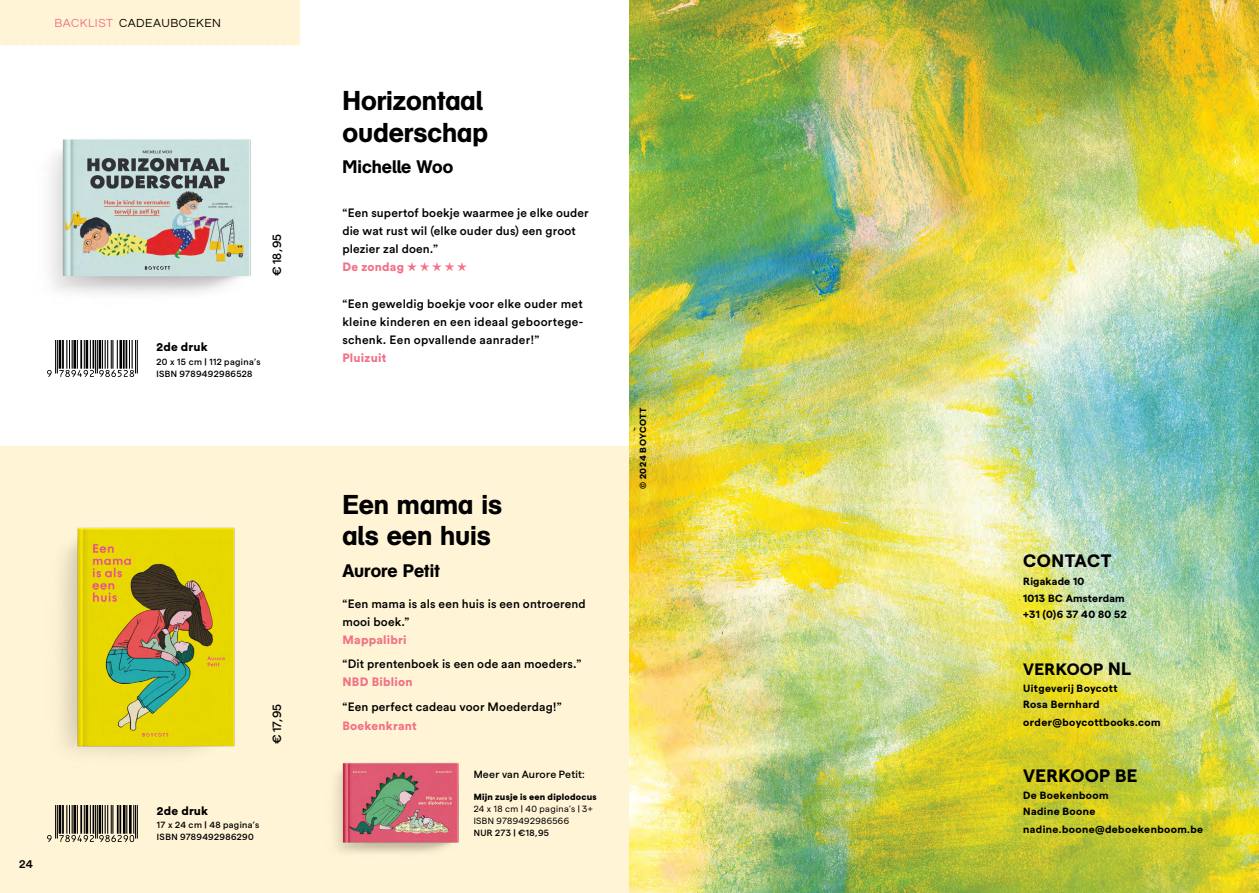
<style>
.page{position:relative;width:1259px;height:893px;background:#fff}
.page>*{position:absolute;margin:0;border:0;box-sizing:border-box;transform-origin:0 0}
.t1{font:500 27px/31.5px "AG Schoolbook";color:#000}
.t2{font:500 18px "AG Schoolbook";color:#000}
.t3{font:700 18px "Matter SQ";letter-spacing:.02em;color:#000}
.t4{font:700 16.5px "Matter SQ";letter-spacing:.02em;color:#000}
.t5{font:500 12px/18px "Circular Std";letter-spacing:.015em;color:#000}
.t6{font:900 12px "Circular Std";letter-spacing:.02em;color:#f27186}
.t7{font:12px "Questrial";letter-spacing:.04em;color:#000}
.t8{font:900 12px "Circular Std";letter-spacing:.015em;color:#000}
.t9{font:500 12px "Matter SQ";letter-spacing:.035em;color:#000}
.t10{font:700 10.5px/16.5px "Matter SQ";letter-spacing:.035em;color:#000}
.t11{font:500 10.5px "Matter SQ";letter-spacing:.015em;color:#000}
.t12{font:500 9px/12px "Matter SQ";letter-spacing:.04em;color:#000}
.t13{font:9px/12px "Matter SQ";letter-spacing:.04em;color:#000}
.t14{font:800 9px "Matter SQ";letter-spacing:.03em;color:#000}
.t15{font:700 9px "Matter SQ";letter-spacing:.06em;color:#000}
.s1{color:#f27186}
.s2{font-weight:900;color:#f27186}
.s3{font-family:"Arial Unicode MS";font-weight:400;color:#f27186}
.s4{font-size:18px}
</style>
<div class="page">
<img style="left:629px;top:0;width:630px;height:893px">
<img style="left:50px;top:139px;width:201px;height:204px">
<div style="left:0;top:446px;width:629px;height:447px;background:#fff4d5"></div>
<img style="left:61px;top:527px;width:174px;height:227px">
<img style="left:335px;top:762px;width:124px;height:91px">
<hr style="left:55px;top:805px;width:1px;height:33px;background:#000">
<hr style="left:57px;top:805px;width:1px;height:33px;background:#000">
<hr style="left:135px;top:805px;width:1px;height:33px;background:#000">
<hr style="left:137px;top:805px;width:1px;height:33px;background:#000">
<svg style="left:47px;top:835px;width:5px;height:7px"></svg>
<svg style="left:59px;top:805px;width:75px;height:37px"></svg>
<hr style="left:55px;top:341px;width:1px;height:32px;background:#000">
<hr style="left:57px;top:341px;width:1px;height:32px;background:#000">
<hr style="left:135px;top:341px;width:1px;height:32px;background:#000">
<hr style="left:137px;top:341px;width:1px;height:32px;background:#000">
<svg style="left:47px;top:370px;width:5px;height:7px"></svg>
<svg style="left:59px;top:341px;width:75px;height:36px"></svg>
<div style="left:0;top:0;width:301px;height:46px;background:#fff4d5"></div>
<p class="t7" style="left:54px;top:15px;width:168px"><span class="s1">BACKLIST</span> CADEAUBOEKEN</p>
<p class="t9" style="left:268px;top:276px;width:44px;rotate:-90deg">€ 18,95</p>
<p class="t8" style="left:156px;top:339px;width:53px">2de druk</p>
<p class="t12" style="left:156px;top:355px;width:105px">20 x 15 cm | 112 pagina’s<br>ISBN 9789492986528</p>
<p class="t5" style="left:19px;top:854px;width:15px">24</p>
<p class="t9" style="left:268px;top:744px;width:42px;rotate:-90deg">€ 17,95</p>
<p class="t8" style="left:157px;top:802px;width:53px">2de druk</p>
<p class="t12" style="left:157px;top:818px;width:104px">17 x 24 cm | 48 pagina’s<br>ISBN 9789492986290</p>
<h1 class="t1" style="left:342px;top:85px;width:147px">Horizontaal ouderschap</h1>
<h2 class="t2" style="left:342px;top:156px;width:112px">Michelle Woo</h2>
<p class="t5" style="left:342px;top:204px;width:248px">“Een supertof boekje waarmee je elke ouder die wat rust wil (elke ouder dus) een groot plezier zal doen.”<br><span class="s2">De zondag</span> <span class="s3">★ ★ ★ ★ ★</span></p>
<p class="t5" style="left:342px;top:294px;width:242px;text-align:justify">“Een geweldig boekje voor elke ouder met kleine kinderen en een ideaal geboortege&shy;schenk. Een opvallende aanrader!”</p>
<p class="t6" style="left:342px;top:349px;width:45px">Pluizuit</p>
<h1 class="t1" style="left:342px;top:488px;width:161px">Een mama is als een huis</h1>
<h2 class="t2" style="left:342px;top:560px;width:99px">Aurore Petit</h2>
<p class="t5" style="left:342px;top:594px;width:245px">“Een mama is als een huis is een ontroerend mooi boek.”</p>
<p class="t6" style="left:342px;top:632px;width:66px">Mappalibri</p>
<p class="t5" style="left:342px;top:654px;width:240px">“Dit prentenboek is een ode aan moeders.”</p>
<p class="t6" style="left:342px;top:674px;width:72px">NBD Biblion</p>
<p class="t5" style="left:342px;top:698px;width:221px">“Een perfect cadeau voor Moederdag!”</p>
<p class="t6" style="left:342px;top:717px;width:76px">Boekenkrant</p>
<p class="t11" style="left:474px;top:767px;width:113px">Meer van Aurore Petit:</p>
<p class="t14" style="left:474px;top:790px;width:124px">Mijn zusje is een diplodocus</p>
<p class="t13" style="left:474px;top:802px;width:120px">24 x 18 cm | 40 pagina’s | 3+<br>ISBN 9789492986566</p>
<p class="t12" style="left:474px;top:826px;width:77px">NUR 273 | €18,95</p>
<p class="t15" style="left:636px;top:489px;width:83px;rotate:-90deg">© 2024 BOYCOTT</p>
<h2 class="t3" style="left:1023px;top:547px;width:90px">CONTACT</h2>
<p class="t10" style="left:1023px;top:572px;width:105px">Rigakade 10<br>1013 BC Amsterdam +31 (0)6 37 40 80 52</p>
<h3 class="t4" style="left:1023px;top:657px;width:109px">VERKOOP <span class="s4">NL</span></h3>
<p class="t10" style="left:1023px;top:679px;width:96px">Uitgeverij Boycott<br>Rosa Bernhard</p>
<p class="t10" style="left:1023px;top:713px;width:139px">order@boycottbooks.com</p>
<h2 class="t3" style="left:1023px;top:762px;width:116px">VERKOOP BE</h2>
<p class="t10" style="left:1023px;top:786px;width:87px">De Boekenboom<br>Nadine Boone</p>
<p class="t10" style="left:1023px;top:820px;width:181px">nadine.boone@deboekenboom.be</p>
</div>
